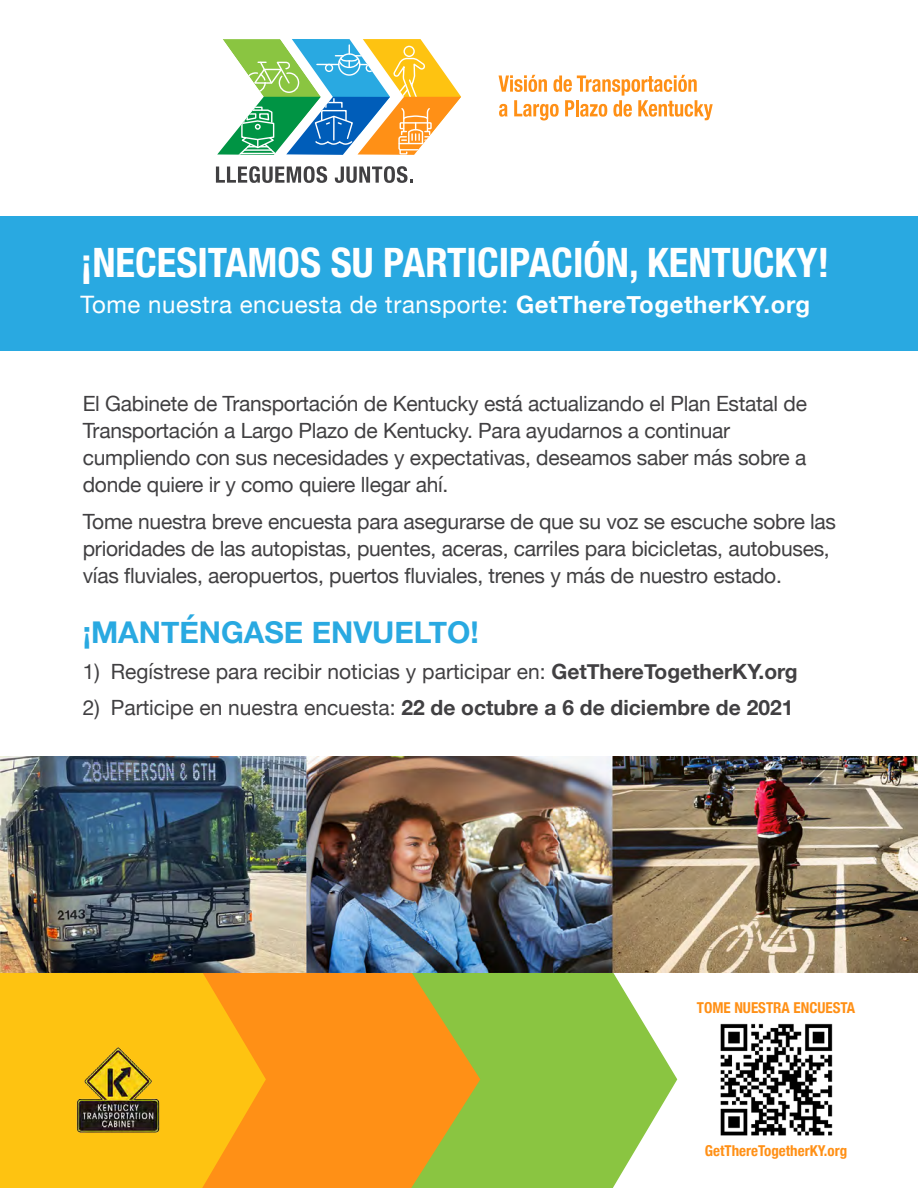
<style>
.page{position:relative;width:918px;height:1188px;background:#fff}
.page>*{position:absolute;margin:0;border:0;box-sizing:border-box;transform-origin:0 0}
.t1{font:700 condensed 40.5px "Helvetica Neue";color:#fff}
.t2{font:700 30px "Helvetica Neue";color:#29a9e1}
.t3{font:24px "Helvetica Neue";letter-spacing:.025em;color:#fff}
.t4{font:21px/27px "Helvetica Neue";letter-spacing:-.015em;color:#414042}
.t5{font:700 21px "Helvetica Neue";color:#414042}
.t6{font:700 condensed 15px "Helvetica Neue";color:#ff9016}
.s1{font-weight:700}
.s2{font-weight:400}
</style>
<div class="page">
<svg style="left:499px;top:75px;width:214px;height:46px"></svg>
<svg style="left:216px;top:166px;width:111px;height:17px"></svg>
<svg style="left:335px;top:166px;width:78px;height:17px"></svg>
<svg style="left:217px;top:39px;width:244px;height:116px"></svg>
<div style="left:400px;top:122px;width:32px;height:7px;border:1px solid #fff"></div>
<svg style="left:480px;top:972px;width:197px;height:216px;fill:#8ac541"></svg>
<svg style="left:266px;top:972px;width:214px;height:216px;background:#eb981d"></svg>
<img style="left:720px;top:1023px;width:113px;height:113px">
<svg style="left:0;top:972px;width:266px;height:216px;background:#fdbb11"></svg>
<div style="left:0;top:216px;width:918px;height:135px;background:#29a9e1"></div>
<img style="left:72px;top:1041px;width:93px;height:98px">
<img style="left:0;top:756px;width:918px;height:216px">
<h1 class="t1" style="left:80px;top:229px;width:751px">¡NECESITAMOS SU PARTICIPACIÓN, KENTUCKY!</h1>
<p class="t3" style="left:80px;top:287px;width:731px">Tome nuestra encuesta de transporte: <span class="s1">GetThereTogetherKY.org</span></p>
<p class="t4" style="left:83px;top:391px;width:726px">El Gabinete de Transportación de Kentucky está actualizando el Plan Estatal de Transportación a Largo Plazo de Kentucky. Para ayudarnos a continuar cumpliendo con sus necesidades y expectativas, deseamos saber más sobre a donde quiere ir y como quiere llegar ahí.</p>
<p class="t4" style="left:83px;top:509px;width:755px">Tome nuestra breve encuesta para asegurarse de que su voz se escuche sobre las prioridades de las autopistas, puentes, aceras, carriles para bicicletas, autobuses, vías fluviales, aeropuertos, puertos fluviales, trenes y más de nuestro estado.</p>
<h2 class="t2" style="left:83px;top:609px;width:398px">¡MANTÉNGASE ENVUELTO!</h2>
<p class="t4" style="left:83px;top:659px;width:716px">1) Regístrese para recibir noticias y participar en: <span class="s1">GetThereTogetherKY.org</span></p>
<p class="t5" style="left:83px;top:691px;width:712px"><span class="s2">2) Participe en nuestra encuesta:</span> 22 de octubre a 6 de diciembre de 2021</p>
<p class="t6" style="left:697px;top:996px;width:160px">TOME NUESTRA ENCUESTA</p>
<p class="t6" style="left:705px;top:1138px;width:144px">GetThereTogetherKY.org</p>
</div>
